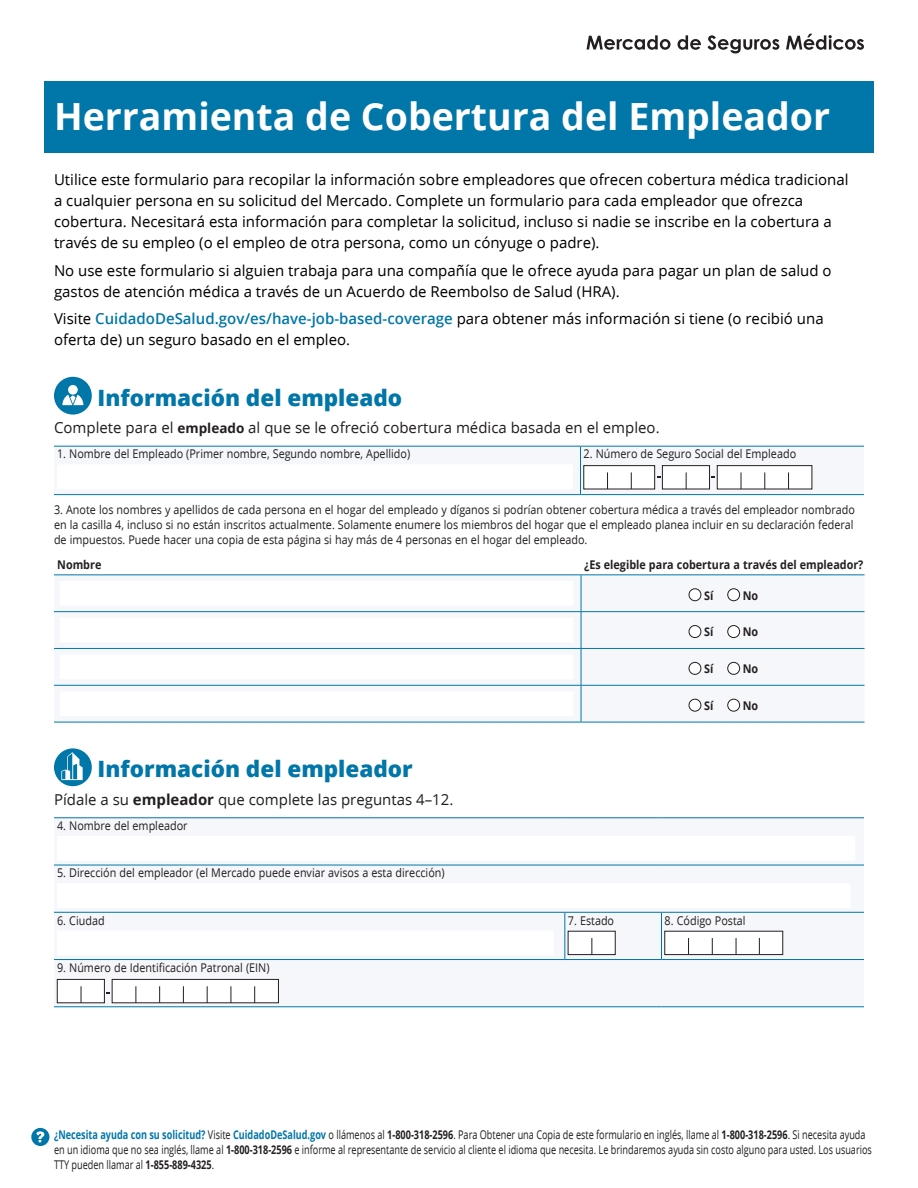
<style>
.page{position:relative;width:918px;height:1188px;background:#fff}
.page>*{position:absolute;margin:0;border:0;box-sizing:border-box;transform-origin:0 0}
.t1{font:700 37.5px "Open Sans";color:#fff}
.t2{font:800 22.5px "Open Sans";color:#0076a9}
.t3{font:15px/21px "Open Sans";color:#000}
.t4{font:15px "Open Sans";color:#231f20}
.t5{font:12px/15px "Open Sans";color:#231f20;text-align:justify;scale:.9 1}
.t6{font:12px/15px "Open Sans";color:#231f20;scale:.76 1}
.t7{font:700 12px "Open Sans";color:#231f20;scale:.9 1}
.s1{font-weight:600;color:#0076a9}
.s2{font-weight:700;font-size:13.5px}
.s3{font-weight:700}
.s4{font-weight:700;color:#0076a9}
</style>
<div class="page">
<div style="left:31px;top:1128px;width:18px;height:18px;background:#0076a9;border-radius:50%"></div>
<svg style="left:36px;top:1131px;width:8px;height:11px"></svg>
<svg style="left:587px;top:35px;width:84px;height:15px"></svg>
<svg style="left:678px;top:35px;width:23px;height:15px"></svg>
<svg style="left:707px;top:35px;width:72px;height:18px"></svg>
<svg style="left:786px;top:34px;width:78px;height:16px"></svg>
<div style="left:44px;top:81px;width:830px;height:72px;background:#0076a9"></div>
<div style="left:54px;top:377px;width:38px;height:38px;background:#0076a9;border-radius:50%"></div>
<svg style="left:62px;top:385px;width:21px;height:20px"></svg>
<svg style="left:54px;top:446px;width:810px;height:49px"></svg>
<div style="left:54px;top:575px;width:811px;height:147px;background:#f6f7fb"></div>
<hr style="left:54px;top:574px;width:527px;height:1px;background:#0076a9">
<hr style="left:581px;top:574px;width:284px;height:1px;background:#0076a9">
<hr style="left:581px;top:575px;width:1px;height:36px;background:#0076a9">
<hr style="left:54px;top:611px;width:527px;height:1px;background:#0076a9">
<hr style="left:581px;top:612px;width:1px;height:36px;background:#0076a9">
<hr style="left:581px;top:611px;width:284px;height:1px;background:#0076a9">
<hr style="left:54px;top:648px;width:527px;height:1px;background:#0076a9">
<hr style="left:54px;top:685px;width:527px;height:1px;background:#0076a9">
<hr style="left:54px;top:722px;width:527px;height:1px;background:#0076a9">
<hr style="left:581px;top:649px;width:1px;height:36px;background:#0076a9">
<hr style="left:581px;top:686px;width:1px;height:36px;background:#0076a9">
<hr style="left:581px;top:648px;width:284px;height:1px;background:#0076a9">
<hr style="left:581px;top:685px;width:284px;height:1px;background:#0076a9">
<hr style="left:581px;top:722px;width:284px;height:1px;background:#0076a9">
<div style="left:60px;top:581px;width:513px;height:25px;background:#fff"></div>
<div style="left:689px;top:589px;width:12px;height:12px;background:#fff;border-radius:50%"></div>
<div style="left:689px;top:588px;width:12px;height:13px;border:1px solid #231f20;border-radius:50%"></div>
<div style="left:728px;top:589px;width:12px;height:12px;background:#fff;border-radius:50%"></div>
<div style="left:727px;top:588px;width:13px;height:13px;border:1px solid #231f20;border-radius:50%"></div>
<div style="left:60px;top:618px;width:513px;height:24px;background:#fff"></div>
<div style="left:689px;top:626px;width:12px;height:12px;background:#fff;border-radius:50%"></div>
<div style="left:689px;top:625px;width:12px;height:13px;border:1px solid #231f20;border-radius:50%"></div>
<div style="left:728px;top:626px;width:12px;height:12px;background:#fff;border-radius:50%"></div>
<div style="left:727px;top:625px;width:13px;height:13px;border:1px solid #231f20;border-radius:50%"></div>
<div style="left:60px;top:654px;width:513px;height:25px;background:#fff"></div>
<div style="left:689px;top:662px;width:12px;height:12px;background:#fff;border-radius:50%"></div>
<div style="left:689px;top:662px;width:12px;height:13px;border:1px solid #231f20;border-radius:50%"></div>
<div style="left:728px;top:662px;width:12px;height:12px;background:#fff;border-radius:50%"></div>
<div style="left:727px;top:662px;width:13px;height:13px;border:1px solid #231f20;border-radius:50%"></div>
<div style="left:60px;top:691px;width:513px;height:25px;background:#fff"></div>
<div style="left:689px;top:699px;width:12px;height:12px;background:#fff;border-radius:50%"></div>
<div style="left:689px;top:699px;width:12px;height:13px;border:1px solid #231f20;border-radius:50%"></div>
<div style="left:728px;top:699px;width:12px;height:12px;background:#fff;border-radius:50%"></div>
<div style="left:727px;top:699px;width:13px;height:13px;border:1px solid #231f20;border-radius:50%"></div>
<div style="left:54px;top:748px;width:38px;height:38px;background:#0076a9;border-radius:50%"></div>
<svg style="left:61px;top:752px;width:22px;height:28px"></svg>
<div style="left:54px;top:818px;width:810px;height:186px;background:#f6f7fb"></div>
<hr style="left:54px;top:817px;width:511px;height:1px;background:#0076a9">
<hr style="left:565px;top:817px;width:97px;height:1px;background:#0076a9">
<hr style="left:662px;top:817px;width:202px;height:1px;background:#0076a9">
<hr style="left:54px;top:865px;width:511px;height:1px;background:#0076a9">
<hr style="left:565px;top:865px;width:97px;height:1px;background:#0076a9">
<hr style="left:662px;top:865px;width:202px;height:1px;background:#0076a9">
<hr style="left:54px;top:912px;width:511px;height:1px;background:#0076a9">
<hr style="left:54px;top:959px;width:511px;height:1px;background:#0076a9">
<hr style="left:54px;top:1006px;width:511px;height:1px;background:#0076a9">
<hr style="left:565px;top:1006px;width:97px;height:1px;background:#0076a9">
<hr style="left:662px;top:1006px;width:202px;height:1px;background:#0076a9">
<hr style="left:564px;top:913px;width:1px;height:46px;background:#0076a9">
<hr style="left:565px;top:912px;width:97px;height:1px;background:#0076a9">
<hr style="left:565px;top:959px;width:97px;height:1px;background:#0076a9">
<hr style="left:661px;top:913px;width:1px;height:46px;background:#0076a9">
<hr style="left:662px;top:912px;width:202px;height:1px;background:#0076a9">
<hr style="left:662px;top:959px;width:202px;height:1px;background:#0076a9">
<div style="left:57px;top:836px;width:798px;height:25px;background:#fff"></div>
<div style="left:57px;top:883px;width:793px;height:25px;background:#fff"></div>
<div style="left:57px;top:930px;width:497px;height:25px;background:#fff"></div>
<div style="left:568px;top:931px;width:47px;height:24px;background:#fff"></div>
<div style="left:568px;top:931px;width:47px;height:24px;border:1px solid #231f20"></div>
<svg style="left:592px;top:938px;width:1px;height:17px"></svg>
<div style="left:665px;top:931px;width:118px;height:24px;background:#fff"></div>
<div style="left:665px;top:931px;width:118px;height:24px;border:1px solid #231f20"></div>
<svg style="left:688px;top:938px;width:1px;height:17px"></svg>
<svg style="left:712px;top:938px;width:1px;height:17px"></svg>
<svg style="left:736px;top:938px;width:1px;height:17px"></svg>
<svg style="left:759px;top:938px;width:1px;height:17px"></svg>
<div style="left:57px;top:979px;width:47px;height:24px;background:#fff"></div>
<div style="left:57px;top:979px;width:48px;height:24px;border:1px solid #231f20"></div>
<svg style="left:81px;top:986px;width:1px;height:17px"></svg>
<div style="left:112px;top:979px;width:166px;height:24px;background:#fff"></div>
<div style="left:112px;top:979px;width:167px;height:24px;border:1px solid #231f20"></div>
<svg style="left:136px;top:986px;width:1px;height:17px"></svg>
<svg style="left:159px;top:986px;width:1px;height:17px"></svg>
<svg style="left:183px;top:986px;width:1px;height:17px"></svg>
<svg style="left:207px;top:986px;width:1px;height:17px"></svg>
<svg style="left:231px;top:986px;width:1px;height:17px"></svg>
<svg style="left:254px;top:986px;width:1px;height:17px"></svg>
<h1 class="t1" style="left:54px;top:90px;width:778px">Herramienta de Cobertura del Empleador</h1>
<p class="t3" style="left:54px;top:169px;width:796px">Utilice este formulario para recopilar la información sobre empleadores que ofrecen cobertura médica tradicional a cualquier persona en su solicitud del Mercado. Complete un formulario para cada empleador que ofrezca cobertura. Necesitará esta información para completar la solicitud, incluso si nadie se inscribe en la cobertura a través de su empleo (o el empleo de otra persona, como un cónyuge o padre).</p>
<p class="t3" style="left:54px;top:260px;width:779px">No use este formulario si alguien trabaja para una compañía que le ofrece ayuda para pagar un plan de salud o gastos de atención médica a través de un Acuerdo de Reembolso de Salud (HRA).</p>
<p class="t3" style="left:54px;top:309px;width:771px">Visite <span class="s1">CuidadoDeSalud.gov/es/have-job-based-coverage</span> para obtener más información si tiene (o recibió una oferta de) un seguro basado en el empleo.</p>
<h2 class="t2" style="left:98px;top:380px;width:306px">Información del empleado</h2>
<p class="t4" style="left:54px;top:419px;width:607px">Complete para el <span class="s2">empleado</span> al que se le ofreció cobertura médica basada en el empleo.</p>
<p class="t5" style="left:57px;top:447px;width:394px">1. Nombre del Empleado (Primer nombre, Segundo nombre, Apellido)</p>
<p class="t5" style="left:584px;top:447px;width:238px">2. Número de Seguro Social del Empleado</p>
<p class="t5" style="left:54px;top:503px;width:891px">3. Anote los nombres y apellidos de cada persona en el hogar del empleado y díganos si podrían obtener cobertura médica a través del empleador nombrado en la casilla 4, incluso si no están inscritos actualmente. Solamente enumere los miembros del hogar que el empleado planea incluir en su declaración federal de impuestos. Puede hacer una copia de esta página si hay más de 4 personas en el hogar del empleado.</p>
<p class="t7" style="left:57px;top:557px;width:51px">Nombre</p>
<p class="t7" style="left:584px;top:557px;width:312px">¿Es elegible para cobertura a través del empleador?</p>
<p class="t7" style="left:704px;top:587px;width:12px">Sí</p>
<p class="t7" style="left:743px;top:587px;width:19px">No</p>
<p class="t7" style="left:704px;top:624px;width:12px">Sí</p>
<p class="t7" style="left:743px;top:624px;width:19px">No</p>
<p class="t7" style="left:704px;top:660px;width:12px">Sí</p>
<p class="t7" style="left:743px;top:660px;width:19px">No</p>
<p class="t7" style="left:704px;top:697px;width:12px">Sí</p>
<p class="t7" style="left:743px;top:697px;width:19px">No</p>
<h2 class="t2" style="left:98px;top:752px;width:317px">Información del empleador</h2>
<p class="t4" style="left:54px;top:791px;width:401px">Pídale a su <span class="s3">empleador</span> que complete las preguntas 4–12.</p>
<p class="t5" style="left:57px;top:818px;width:147px">4. Nombre del empleador</p>
<p class="t5" style="left:57px;top:866px;width:432px">5. Dirección del empleador (el Mercado puede enviar avisos a esta dirección)</p>
<p class="t5" style="left:57px;top:913px;width:54px">6. Ciudad</p>
<p class="t5" style="left:568px;top:913px;width:53px">7. Estado</p>
<p class="t5" style="left:665px;top:913px;width:92px">8. Código Postal</p>
<p class="t5" style="left:57px;top:960px;width:238px">9. Número de Identificación Patronal (EIN)</p>
<p class="t6" style="left:54px;top:1127px;width:1078px"><span class="s4">¿Necesita ayuda con su solicitud?</span> Visite <span class="s4">CuidadoDeSalud.gov</span> o llámenos al <span class="s3">1-800-318-2596</span>. Para Obtener una Copia de este formulario en inglés, llame al <span class="s3">1-800-318-2596</span>. Si necesita ayuda en un idioma que no sea inglés, llame al <span class="s3">1-800-318-2596</span> e informe al representante de servicio al cliente el idioma que necesita. Le brindaremos ayuda sin costo alguno para usted. Los usuarios<br>TTY pueden llamar al <span class="s3">1-855-889-4325</span>.</p>
</div>
